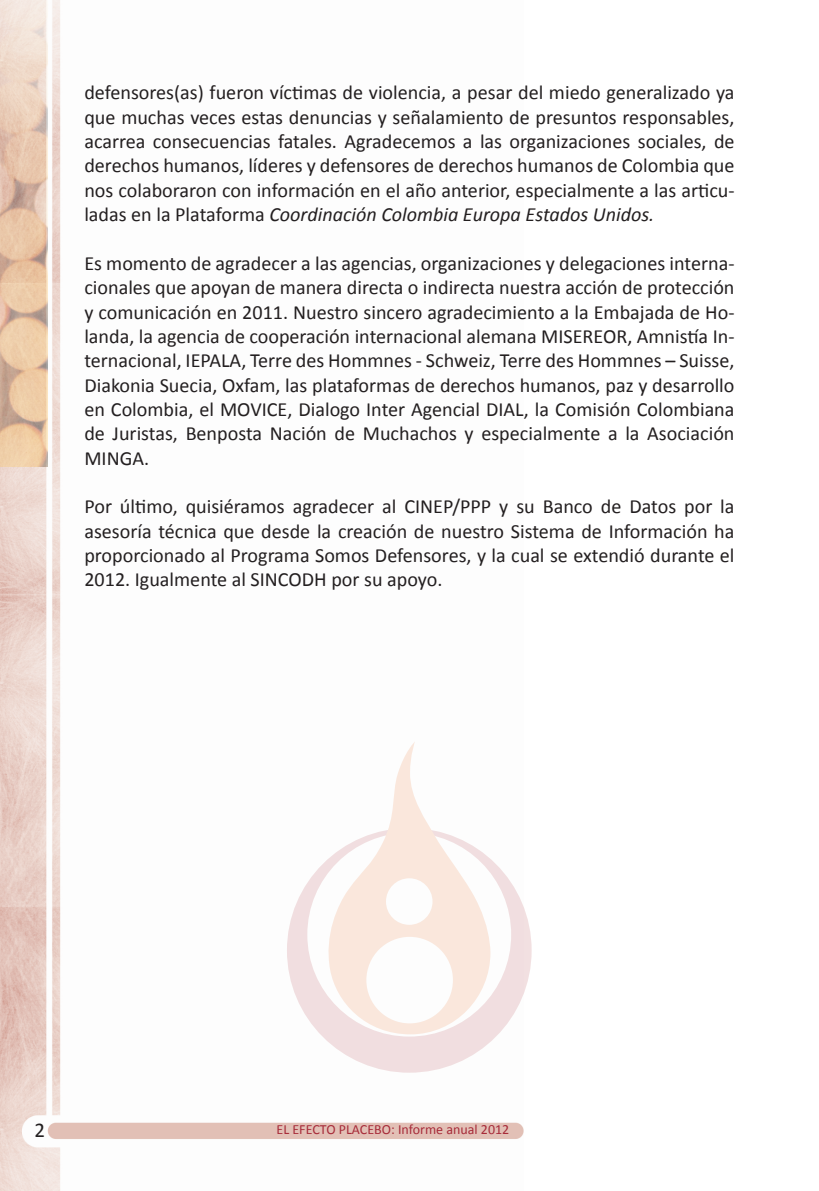
<style>
.page{position:relative;width:819px;height:1191px;background:#fff}
.page>*{position:absolute;margin:0;border:0;box-sizing:border-box;transform-origin:0 0}
.t1{font:21px "Calibri";color:#231f20}
.t2{font:20.12px/24.3px "Calibri";color:#231f20;text-align:justify}
.t3{font:14px "Calibri";color:#a72b39}
.s1{font-style:italic}
</style>
<div class="page">
<img style="left:0;top:0;width:523px;height:1191px">
<img style="left:0;top:0;width:47px;height:467px">
<svg style="left:287px;top:828px;width:244px;height:244px"></svg>
<svg style="left:324px;top:742px;width:166px;height:292px"></svg>
<p class="t2" style="left:84px;top:81px;width:651px">defensores(as) fueron víctimas de violencia, a pesar del miedo generalizado ya que muchas veces estas denuncias y señalamiento de presuntos responsables, acarrea consecuencias fatales. Agradecemos a las organizaciones sociales, de derechos humanos, líderes y defensores de derechos humanos de Colombia que nos colaboraron con información en el año anterior, especialmente a las articu&shy;ladas en la Plataforma <span class="s1">Coordinación Colombia Europa Estados Unidos.</span></p>
<p class="t2" style="left:84px;top:251px;width:651px">Es momento de agradecer a las agencias, organizaciones y delegaciones interna&shy;cionales que apoyan de manera directa o indirecta nuestra acción de protección y comunicación en 2011. Nuestro sincero agradecimiento a la Embajada de Ho&shy;landa, la agencia de cooperación internacional alemana MISEREOR, Amnistía In&shy;ternacional, IEPALA, Terre des Hommnes - Schweiz, Terre des Hommnes – Suisse, Diakonia Suecia, Oxfam, las plataformas de derechos humanos, paz y desarrollo en Colombia, el MOVICE, Dialogo Inter Agencial DIAL, la Comisión Colombiana de Juristas, Benposta Nación de Muchachos y especialmente a la Asociación MINGA.</p>
<p class="t2" style="left:84px;top:494px;width:651px">Por último, quisiéramos agradecer al CINEP/PPP y su Banco de Datos por la asesoría técnica que desde la creación de nuestro Sistema de Información ha proporcionado al Programa Somos Defensores, y la cual se extendió durante el 2012. Igualmente al SINCODH por su apoyo.</p>
<p class="t1" style="left:35px;top:1116px;width:12px">2</p>
<p class="t3" style="left:276px;top:1120px;width:234px">EL EFECTO PLACEBO: Informe anual 2012</p>
</div>
